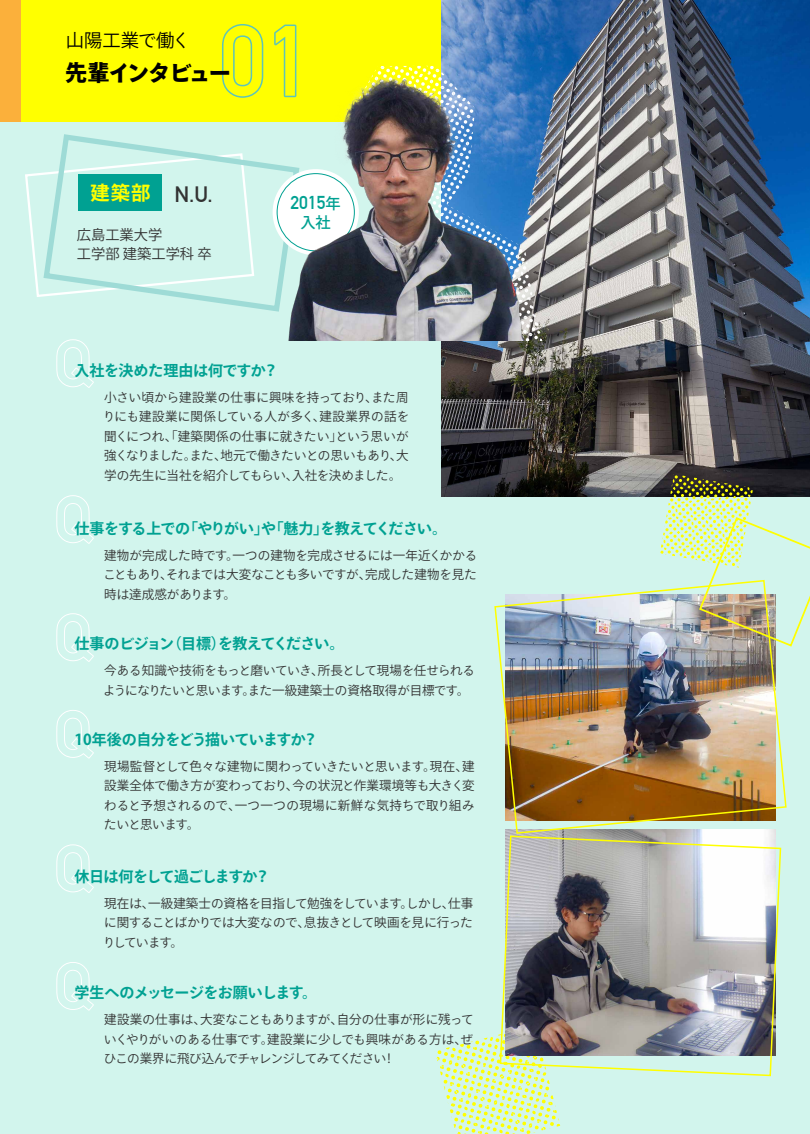
<style>
.page{position:relative;width:810px;height:1134px;background:#d2f5ed}
.page>*{position:absolute;margin:0;border:0;box-sizing:border-box;transform-origin:0 0}
.t1{font:800 22.2px "Ryo Gothic Plus N";letter-spacing:-.06em;color:#000}
.t2{font:700 21.75px "DIN Alternate";color:#333}
.t3{font:700 19.27px "Ryo Gothic Plus N";color:#ff0}
.t4{font:18.3px "Ryo Gothic Plus N";letter-spacing:-.01em;color:#000}
.t5{font:700 18.23px "DIN Alternate";color:#00a192}
.t6{font:500 15.23px "Ryo Gothic Plus N";color:#00a192}
.t7{font:700 15px "Ryo Gothic Plus N";letter-spacing:-.04em;color:#00a192}
.t8{font:700 15px "Ryo Gothic Plus N";letter-spacing:-.06em;color:#00a192}
.t9{font:700 15px "Ryo Gothic Plus N";letter-spacing:-.01em;color:#00a192}
.t10{font:14.25px/18.8px "Ryo Gothic Plus N";color:#333}
.t11{font:12.52px/19.5px "Ryo Gothic Plus N";letter-spacing:-.025em;color:#333;text-align:justify}
.s1{font-family:"Ryo Gothic Plus N";font-weight:500;font-size:15.23px}
</style>
<div class="page">
<div style="left:0;top:0;width:810px;height:122px;background:#ff0"></div>
<div style="left:0;top:0;width:20px;height:122px;background:#fbb03b"></div>
<svg style="left:436px;top:1034px;width:124px;height:100px"></svg>
<img style="left:441px;top:0;width:369px;height:496px">
<svg style="left:222px;top:24px;width:41px;height:74px"></svg>
<svg style="left:274px;top:25px;width:22px;height:46px"></svg>
<svg style="left:56px;top:495px;width:38px;height:49px"></svg>
<svg style="left:56px;top:613px;width:38px;height:49px"></svg>
<svg style="left:25px;top:173px;width:16px;height:124px"></svg>
<svg style="left:41px;top:134px;width:233px;height:177px"></svg>
<div style="left:79px;top:174px;width:83px;height:36px;background:#00a192"></div>
<svg style="left:56px;top:962px;width:38px;height:49px"></svg>
<img style="left:494px;top:590px;width:293px;height:245px">
<img style="left:499px;top:835px;width:283px;height:242px">
<img style="left:660px;top:474px;width:150px;height:174px">
<svg style="left:56px;top:710px;width:38px;height:49px"></svg>
<svg style="left:56px;top:844px;width:38px;height:49px"></svg>
<svg style="left:56px;top:339px;width:38px;height:49px"></svg>
<img style="left:274px;top:71px;width:278px;height:269px">
<h3 class="t4" style="left:66px;top:29px;width:126px">山陽工業で働く</h3>
<h1 class="t1" style="left:65px;top:58px;width:167px">先輩インタビュー</h1>
<h3 class="t3" style="left:90px;top:180px;width:62px">建築部</h3>
<h2 class="t2" style="left:174px;top:178px;width:40px">N.U.</h2>
<p class="t10" style="left:77px;top:226px;width:136px">広島工業大学<br>工学部 建築工学科 卒</p>
<h3 class="t5" style="left:291px;top:189px;width:52px">2015<span class="s1">年</span></h3>
<p class="t6" style="left:300px;top:213px;width:32px">入社</p>
<p class="t9" style="left:75px;top:361px;width:205px">入社を決めた理由は何ですか？</p>
<p class="t11" style="left:103px;top:388px;width:308px">小さい頃から建設業の仕事に興味を持っており、また周りにも建設業に関係している人が多く、建設業界の話を聞くにつれ、「建築関係の仕事に就きたい」という思いが強くなりました。また、地元で働きたいとの思いもあり、大学の先生に当社を紹介してもらい、入社を決めました。</p>
<p class="t7" style="left:75px;top:519px;width:374px">仕事をする上での「やりがい」や「魅力」を教えてください。</p>
<p class="t11" style="left:103px;top:546px;width:375px">建物が完成した時です。一つの建物を完成させるには一年近くかかることもあり、それまでは大変なことも多いですが、完成した建物を見た時は達成感があります。</p>
<p class="t7" style="left:75px;top:634px;width:272px">仕事のビジョン（目標）を教えてください。</p>
<p class="t11" style="left:103px;top:661px;width:373px">今ある知識や技術をもっと磨いていき、所長として現場を任せられるようになりたいと思います。また一級建築士の資格取得が目標です。</p>
<p class="t7" style="left:75px;top:729px;width:245px">10年後の自分をどう描いていますか？</p>
<p class="t11" style="left:104px;top:757px;width:372px">現場監督として色々な建物に関わっていきたいと思います。現在、建設業全体で働き方が変わっており、今の状況と作業環境等も大きく変わると予想されるので、一つ一つの現場に新鮮な気持ちで取り組みたいと思います。</p>
<p class="t8" style="left:75px;top:867px;width:197px">休日は何をして過ごしますか？</p>
<p class="t11" style="left:103px;top:894px;width:372px">現在は、一級建築士の資格を目指して勉強をしています。しかし、仕事に関することばかりでは大変なので、息抜きとして映画を見に行ったりしています。</p>
<p class="t7" style="left:75px;top:983px;width:244px">学生へのメッセージをお願いします。</p>
<p class="t11" style="left:104px;top:1010px;width:371px">建設業の仕事は、大変なこともありますが、自分の仕事が形に残っていくやりがいのある仕事です。建設業に少しでも興味がある方は、ぜひこの業界に飛び込んでチャレンジしてみてください！</p>
</div>
